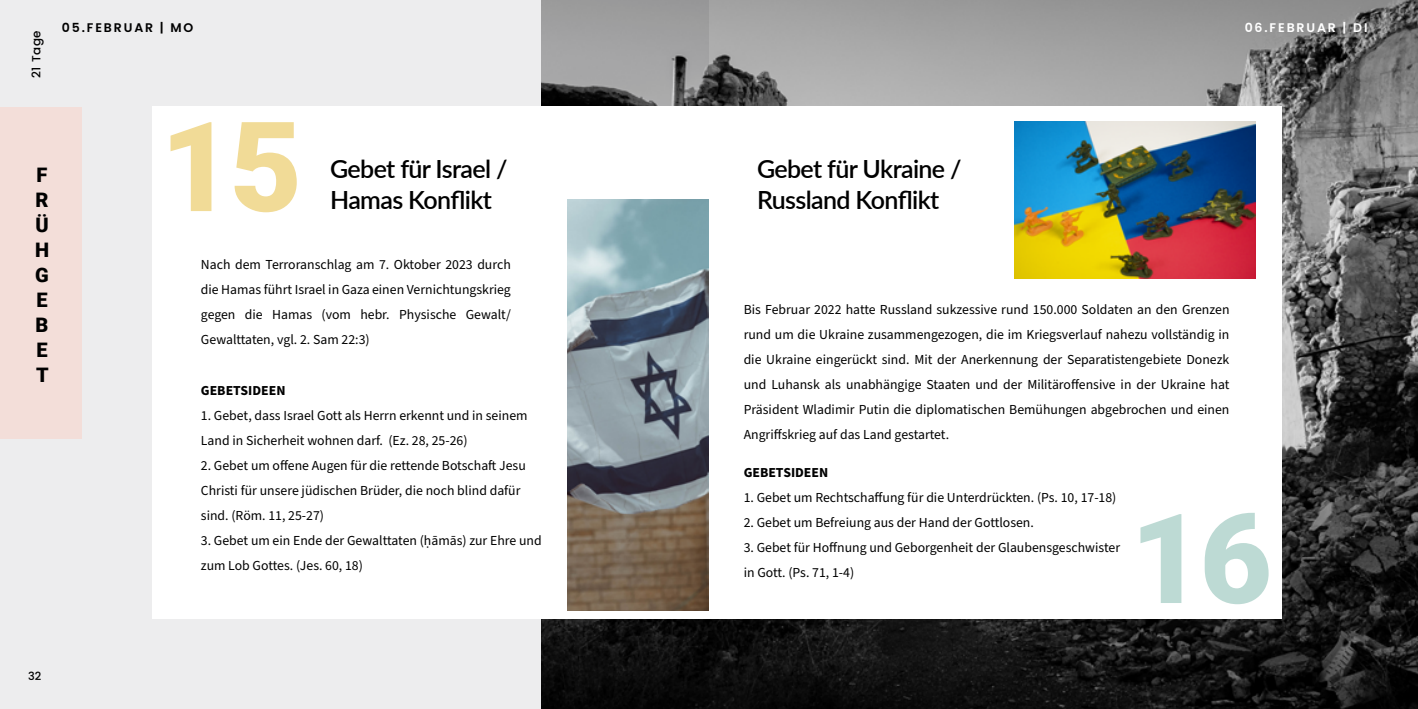
<style>
.page{position:relative;width:1418px;height:709px;background:#fff}
.page>*{position:absolute;margin:0;border:0;box-sizing:border-box;transform-origin:0 0}
.t1{font:900 125px "Roboto";color:#f1db97}
.t2{font:900 125px "Roboto";color:#bddad4}
.t3{font:600 25px/31.2px "Lato";letter-spacing:-.025em;color:#000}
.t4{font:900 20px/25px "Roboto";color:#000;text-align:justify}
.t5{font:13.75px/25px "Source Sans Pro";color:#000}
.t6{font:700 13.75px "Source Sans Pro";color:#000}
.t7{font:600 12.5px "Poppins";letter-spacing:.15em;color:#000}
.t8{font:600 12.5px "Poppins";letter-spacing:.15em;color:#fff}
.t9{font:12.5px "Poppins";color:#000}
.t10{font:500 11.88px "Poppins";letter-spacing:.05em;color:#000}
.t11{font:500 11.25px "Poppins";color:#000}
</style>
<div class="page">
<img style="left:708px;top:0;width:709px;height:709px">
<svg style="left:0;top:0;width:708px;height:709px;background:#d2d2d3"></svg>
<div style="left:152px;top:106px;width:1129px;height:513px;background:#fff"></div>
<div style="left:0;top:107px;width:82px;height:331px;background:#f3ded9"></div>
<img style="left:1014px;top:121px;width:241px;height:157px">
<img style="left:567px;top:200px;width:141px;height:411px">
<p class="t10" style="left:30px;top:78px;width:49px;rotate:-90deg">21 Tage</p>
<p class="t7" style="left:62px;top:20px;width:133px">05.FEBRUAR | MO</p>
<p class="t8" style="left:1244px;top:20px;width:124px">06.FEBRUAR | DI</p>
<h3 class="t4" style="left:35px;top:161px;width:16px">F R Ü H G E B E T</h3>
<h1 class="t1" style="left:160px;top:79px;width:143px">15</h1>
<h2 class="t3" style="left:330px;top:152px;width:179px">Gebet für Israel /<br>Hamas Konflikt</h2>
<h2 class="t3" style="left:757px;top:152px;width:206px">Gebet für Ukraine /<br>Russland Konflikt</h2>
<p class="t5" style="left:201px;top:253px;width:311px;text-align:justify">Nach dem Terroranschlag am 7. Oktober 2023 durch die Hamas führt Israel in Gaza einen Vernichtungskrieg gegen die Hamas (vom hebr. Physische Gewalt/ Gewalttaten, vgl. 2. Sam 22:3)</p>
<p class="t6" style="left:201px;top:381px;width:86px">GEBETSIDEEN</p>
<p class="t5" style="left:201px;top:403px;width:328px">1. Gebet, dass Israel Gott als Herrn erkennt und in seinem<br>Land in Sicherheit wohnen darf. (Ez. 28, 25-26)</p>
<p class="t5" style="left:201px;top:453px;width:326px">2. Gebet um offene Augen für die rettende Botschaft Jesu<br>Christi für unsere jüdischen Brüder, die noch blind dafür sind. (Röm. 11, 25-27)</p>
<p class="t5" style="left:201px;top:528px;width:342px">3. Gebet um ein Ende der Gewalttaten (ḥāmās) zur Ehre und zum Lob Gottes. (Jes. 60, 18)</p>
<p class="t5" style="left:743px;top:297px;width:487px;text-align:justify">Bis Februar 2022 hatte Russland sukzessive rund 150.000 Soldaten an den Grenzen rund um die Ukraine zusammengezogen, die im Kriegsverlauf nahezu vollständig in die Ukraine eingerückt sind. Mit der Anerkennung der Separatistengebiete Donezk und Luhansk als unabhängige Staaten und der Militäroffensive in der Ukraine hat Präsident Wladimir Putin die diplomatischen Bemühungen abgebrochen und einen Angriffskrieg auf das Land gestartet.</p>
<p class="t7" style="left:847px;top:360px;width:42px">SIZES</p>
<p class="t9" style="left:847px;top:382px;width:77px">S M L XL</p>
<p class="t7" style="left:847px;top:428px;width:103px">AVAILABLE IN</p>
<p class="t6" style="left:743px;top:463px;width:86px">GEBETSIDEEN</p>
<p class="t5" style="left:743px;top:485px;width:374px">1. Gebet um Rechtschaffung für die Unterdrückten. (Ps. 10, 17-18)</p>
<p class="t5" style="left:743px;top:510px;width:292px">2. Gebet um Befreiung aus der Hand der Gottlosen.</p>
<p class="t5" style="left:743px;top:535px;width:378px">3. Gebet für Hoffnung und Geborgenheit der Glaubensgeschwister in Gott. (Ps. 71, 1-4)</p>
<h1 class="t2" style="left:1130px;top:471px;width:143px">16</h1>
<p class="t11" style="left:28px;top:669px;width:15px">32</p>
</div>
